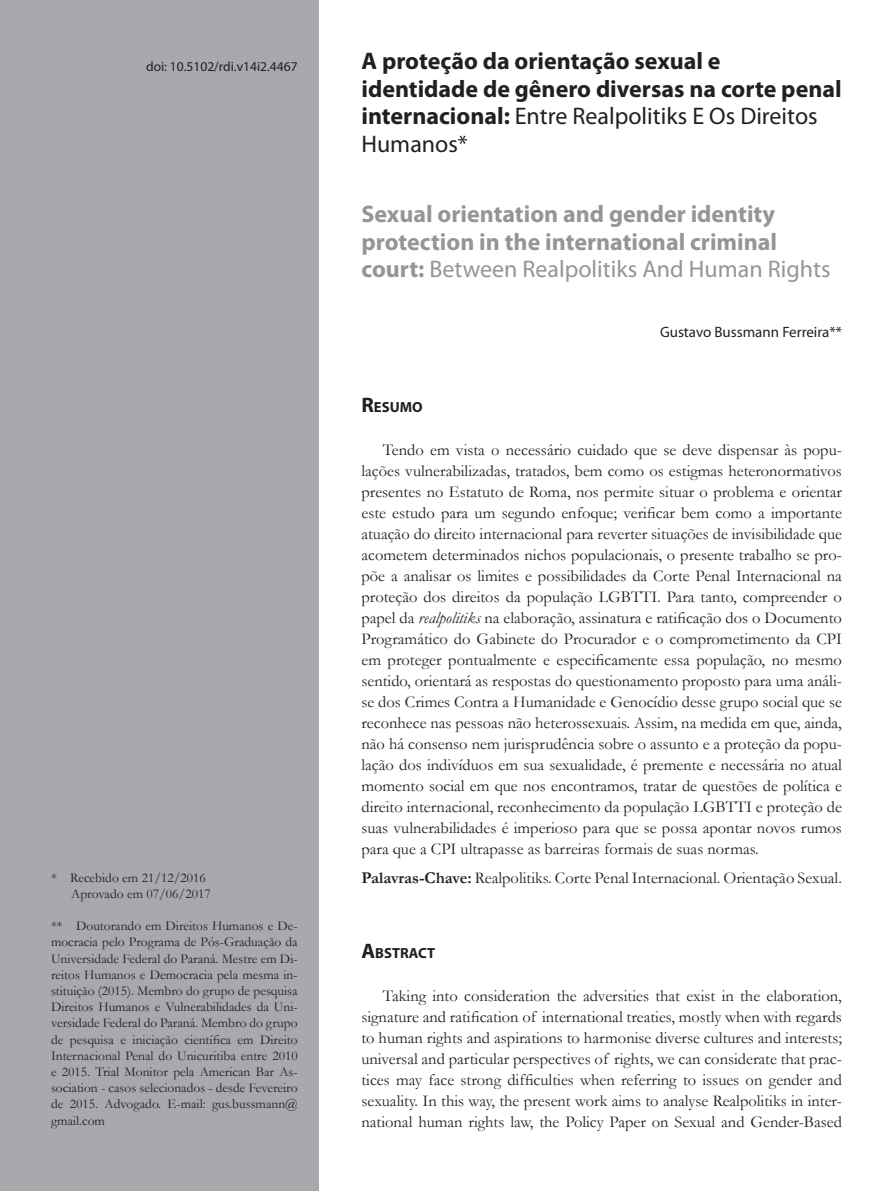
<style>
.page{position:relative;width:893px;height:1191px;background:#fff}
.page>*{position:absolute;margin:0;border:0;box-sizing:border-box;transform-origin:0 0}
.Tit{font:700 24px/27.6px "Myriad Pro";color:#231f20}
.Tit2{font:700 24px/27.6px "Myriad Pro";color:#939598}
.texto{font:16.5px/21px "Garamond";color:#231f20;text-align:justify}
.text_sem_recuo{font:16.5px "Garamond";color:#231f20}
.Myriad_10{font:15px "Myriad Pro";color:#231f20}
.Subt_resumo{font:700 14.7px "Myriad Pro";color:#231f20}
.rodape{font:13.5px/16.2px "Garamond";color:#231f20;text-align:justify}
.Doi{font:13.5px "Myriad Pro";color:#231f20}
.s1{font-weight:400}
.s2{font-size:21px}
.s3{font-style:italic}
.s4{font-weight:700}
</style>
<div class="page">
<div style="left:0;top:0;width:319px;height:1191px;background:#a8a9ad"></div>
<p class="Doi" style="left:146px;top:58px;width:153px">doi: 10.5102/rdi.v14i2.4467</p>
<p class="Tit" style="left:361px;top:46px;width:482px">A proteção da orientação sexual e identidade de gênero diversas na corte penal internacional: <span class="s1">Entre Realpolitiks E Os Direitos Humanos*</span></p>
<p class="Tit2" style="left:361px;top:199px;width:471px">Sexual orientation and gender identity protection in the international criminal court: <span class="s1">Between Realpolitiks And Human Rights</span></p>
<p class="rodape" style="left:51px;top:869px;width:156px">* Recebido em 21/12/2016</p>
<p class="rodape" style="left:71px;top:885px;width:141px">Aprovado em 07/06/2017</p>
<p class="rodape" style="left:51px;top:917px;width:248px">** Doutorando em Direitos Humanos e De&shy;mocracia pelo Programa de Pós-Graduação da Universidade Federal do Paraná. Mestre em Di&shy;reitos Humanos e Democracia pela mesma in&shy;stituição (2015). Membro do grupo de pesquisa Direitos Humanos e Vulnerabilidades da Uni&shy;versidade Federal do Paraná. Membro do grupo de pesquisa e iniciação científica em Direito Internacional Penal do Unicuritiba entre 2010 e 2015. Trial Monitor pela American Bar As&shy;sociation - casos selecionados - desde Fevereiro de 2015. Advogado. E-mail: gus.bussmann@ gmail.com</p>
<p class="Myriad_10" style="left:660px;top:323px;width:183px">Gustavo Bussmann Ferreira**</p>
<p class="Subt_resumo" style="left:361px;top:398px;width:63px"><span class="s2">R</span>ESUMO</p>
<p class="texto" style="left:361px;top:438px;width:482px;text-indent:21px">Tendo em vista o necessário cuidado que se deve dispensar às popu&shy;lações vulnerabilizadas, tratados, bem como os estigmas heteronormativos presentes no Estatuto de Roma, nos permite situar o problema e orientar este estudo para um segundo enfoque; verificar bem como a importante atuação do direito internacional para reverter situações de invisibilidade que acometem determinados nichos populacionais, o presente trabalho se pro&shy;põe a analisar os limites e possibilidades da Corte Penal Internacional na proteção dos direitos da população LGBTTI. Para tanto, compreender o papel da <span class="s3">realpolitiks</span> na elaboração, assinatura e ratificação dos o Documento Programático do Gabinete do Procurador e o comprometimento da CPI em proteger pontualmente e especificamente essa população, no mesmo sentido, orientará as respostas do questionamento proposto para uma análi&shy;se dos Crimes Contra a Humanidade e Genocídio desse grupo social que se reconhece nas pessoas não heterossexuais. Assim, na medida em que, ainda, não há consenso nem jurisprudência sobre o assunto e a proteção da popu&shy;lação dos indivíduos em sua sexualidade, é premente e necessária no atual momento social em que nos encontramos, tratar de questões de política e direito internacional, reconhecimento da população LGBTTI e proteção de suas vulnerabilidades é imperioso para que se possa apontar novos rumos para que a CPI ultrapasse as barreiras formais de suas normas.</p>
<p class="text_sem_recuo" style="left:361px;top:867px;width:482px"><span class="s4">Palavras-Chave:</span> Realpolitiks. Corte Penal Internacional. Orientação Sexual.</p>
<p class="Subt_resumo" style="left:361px;top:943px;width:75px"><span class="s2">A</span>BSTRACT</p>
<p class="texto" style="left:361px;top:984px;width:482px;text-indent:21px">Taking into consideration the adversities that exist in the elaboration, signature and ratification of international treaties, mostly when with regards to human rights and aspirations to harmonise diverse cultures and interests; universal and particular perspectives of rights, we can considerate that prac&shy;tices may face strong difficulties when referring to issues on gender and sexuality. In this way, the present work aims to analyse Realpolitiks in inter&shy;national human rights law, the Policy Paper on Sexual and Gender-Based</p>
</div>
